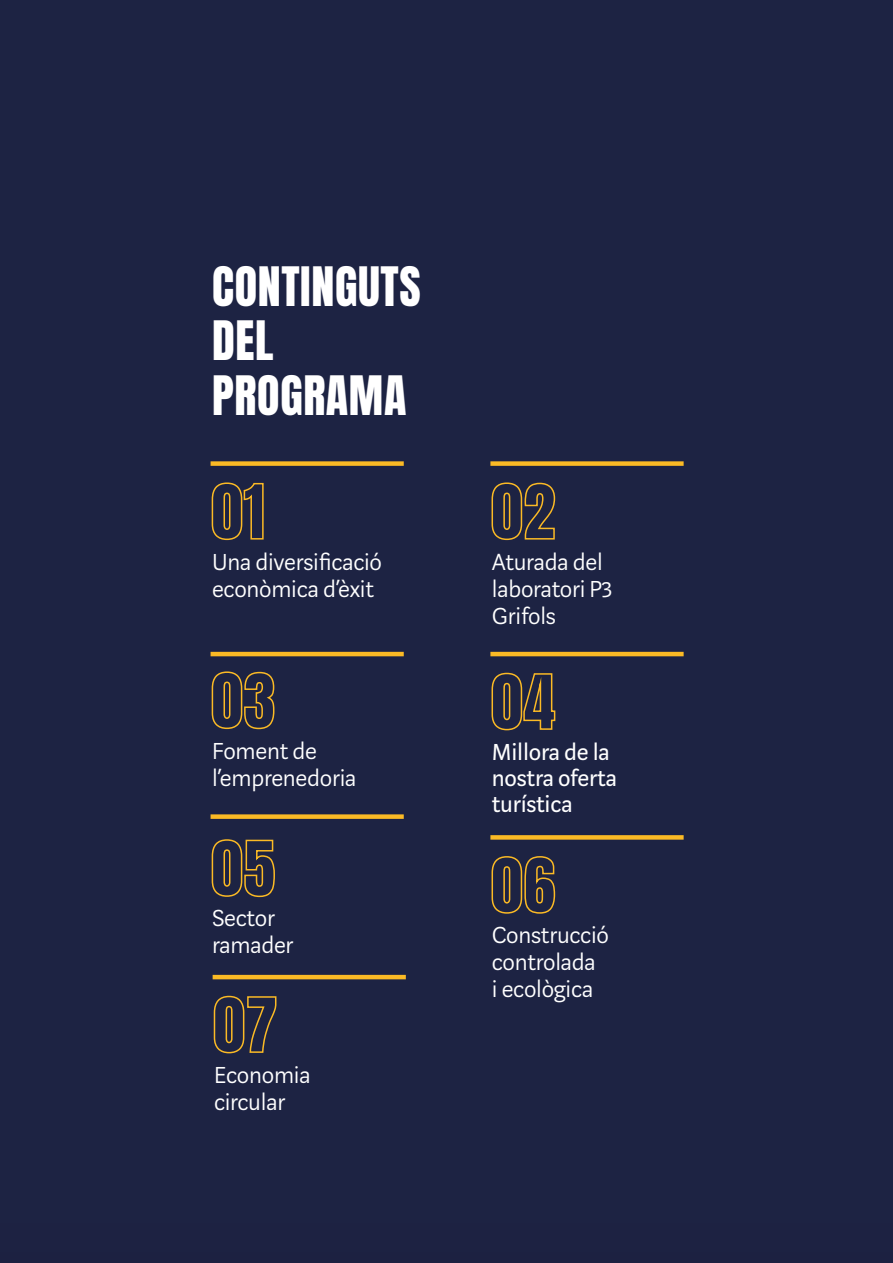
<style>
.page{position:relative;width:893px;height:1263px;background:#fff}
.page>*{position:absolute;margin:0;border:0;box-sizing:border-box;transform-origin:0 0}
.t1{font:46.2px/54.4px "Anton";letter-spacing:.015em;color:#fff}
.t2{font:300 25.65px/27px "Marat Sans";letter-spacing:-.01em;color:#fff}
.t3{font:25.65px/26.1px "Marat Sans";letter-spacing:-.01em;color:#fff}
</style>
<div class="page">
<div style="left:0;top:0;width:893px;height:1224px;background:#1d2343"></div>
<svg style="left:211px;top:482px;width:53px;height:59px"></svg>
<div style="left:211px;top:461px;width:193px;height:5px;background:#fbba25"></div>
<svg style="left:491px;top:482px;width:65px;height:59px"></svg>
<div style="left:490px;top:461px;width:194px;height:5px;background:#fbba25"></div>
<svg style="left:211px;top:671px;width:64px;height:59px"></svg>
<svg style="left:491px;top:672px;width:65px;height:59px"></svg>
<hr style="left:211px;top:652px;width:193px;height:4px;background:#fbba25">
<hr style="left:490px;top:652px;width:194px;height:4px;background:#fbba25">
<svg style="left:211px;top:839px;width:64px;height:59px"></svg>
<svg style="left:491px;top:856px;width:65px;height:58px"></svg>
<div style="left:211px;top:814px;width:193px;height:5px;background:#fbba25"></div>
<div style="left:490px;top:835px;width:194px;height:5px;background:#fbba25"></div>
<svg style="left:213px;top:995px;width:64px;height:59px"></svg>
<hr style="left:213px;top:975px;width:193px;height:4px;background:#fbba25">
<div style="left:0;top:1224px;width:893px;height:39px;background:#1d2242"></div>
<h1 class="t1" style="left:212px;top:263px;width:210px">CONTINGUTS<br>DEL<br>PROGRAMA</h1>
<p class="t2" style="left:212px;top:548px;width:172px">Una diversificació econòmica d’èxit</p>
<p class="t2" style="left:492px;top:548px;width:122px">Aturada del laboratori P3<br>Grifols</p>
<p class="t2" style="left:212px;top:737px;width:146px">Foment de l’emprenedoria</p>
<p class="t3" style="left:492px;top:739px;width:127px">Millora de la nostra oferta turística</p>
<p class="t2" style="left:212px;top:905px;width:83px">Sector ramader</p>
<p class="t2" style="left:214px;top:1062px;width:98px">Economia circular</p>
<p class="t2" style="left:492px;top:922px;width:119px">Construcció controlada<br>i ecològica</p>
</div>
